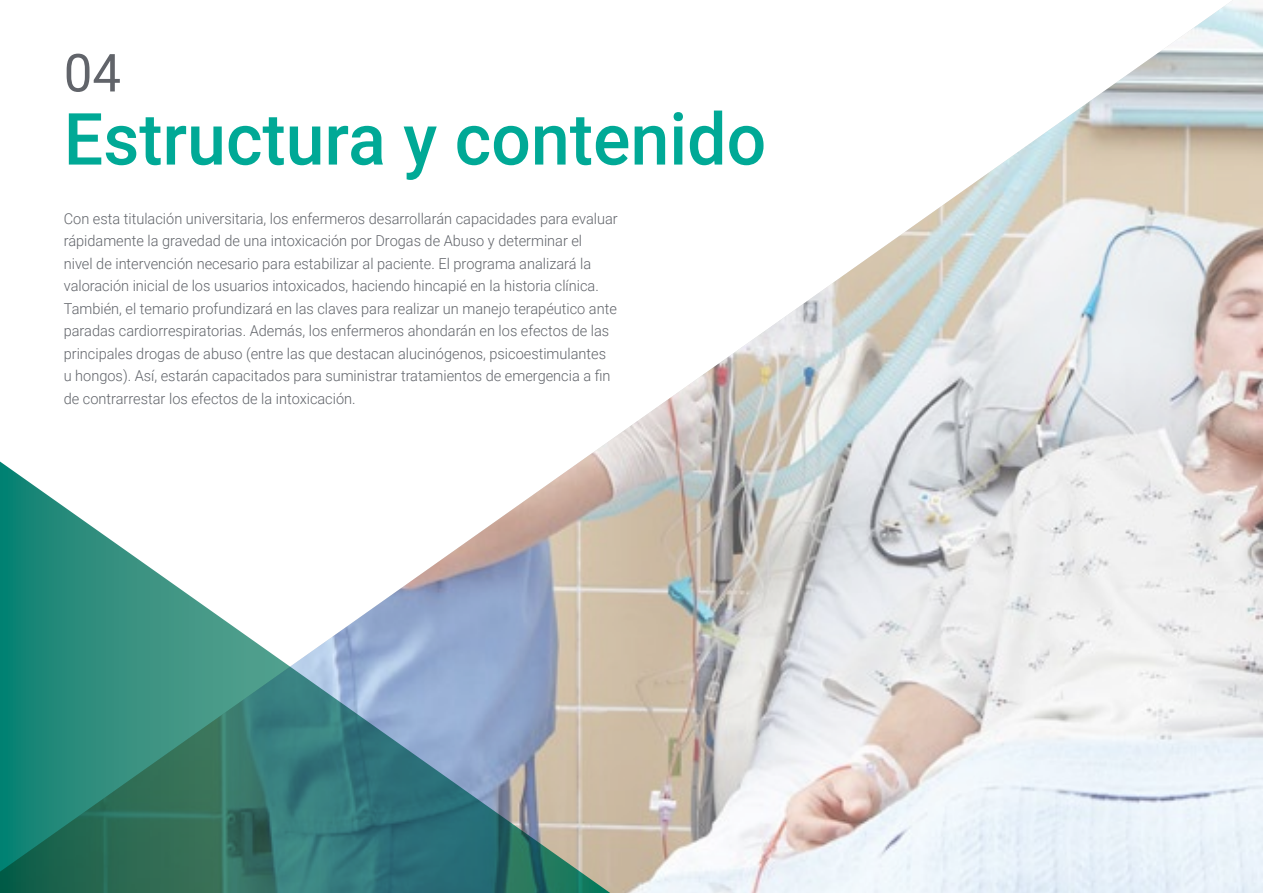
<style>
.page{position:relative;width:1263px;height:893px;background:#fff}
.page>*{position:absolute;margin:0;border:0;box-sizing:border-box;transform-origin:0 0}
.t1{font:500 72px "Roboto";color:#00a996}
.t2{font:52.5px "Roboto";color:#61646a}
.t3{font:300 15px/22.5px "Roboto";color:#61646a}
</style>
<div class="page">
<img style="left:602px;top:0;width:661px;height:893px">
<svg style="left:0;top:446px;width:640px;height:447px"></svg>
<h2 class="t2" style="left:64px;top:36px;width:59px">04</h2>
<h1 class="t1" style="left:64px;top:89px;width:704px">Estructura y contenido</h1>
<p class="t3" style="left:64px;top:207px;width:556px">Con esta titulación universitaria, los enfermeros desarrollarán capacidades para evaluar rápidamente la gravedad de una intoxicación por Drogas de Abuso y determinar el<br>nivel de intervención necesario para estabilizar al paciente. El programa analizará la valoración inicial de los usuarios intoxicados, haciendo hincapié en la historia clínica.<br>También, el temario profundizará en las claves para realizar un manejo terapéutico ante paradas cardiorrespiratorias. Además, los enfermeros ahondarán en los efectos de las principales drogas de abuso (entre las que destacan alucinógenos, psicoestimulantes<br>u hongos). Así, estarán capacitados para suministrar tratamientos de emergencia a fin de contrarrestar los efectos de la intoxicación.</p>
</div>
